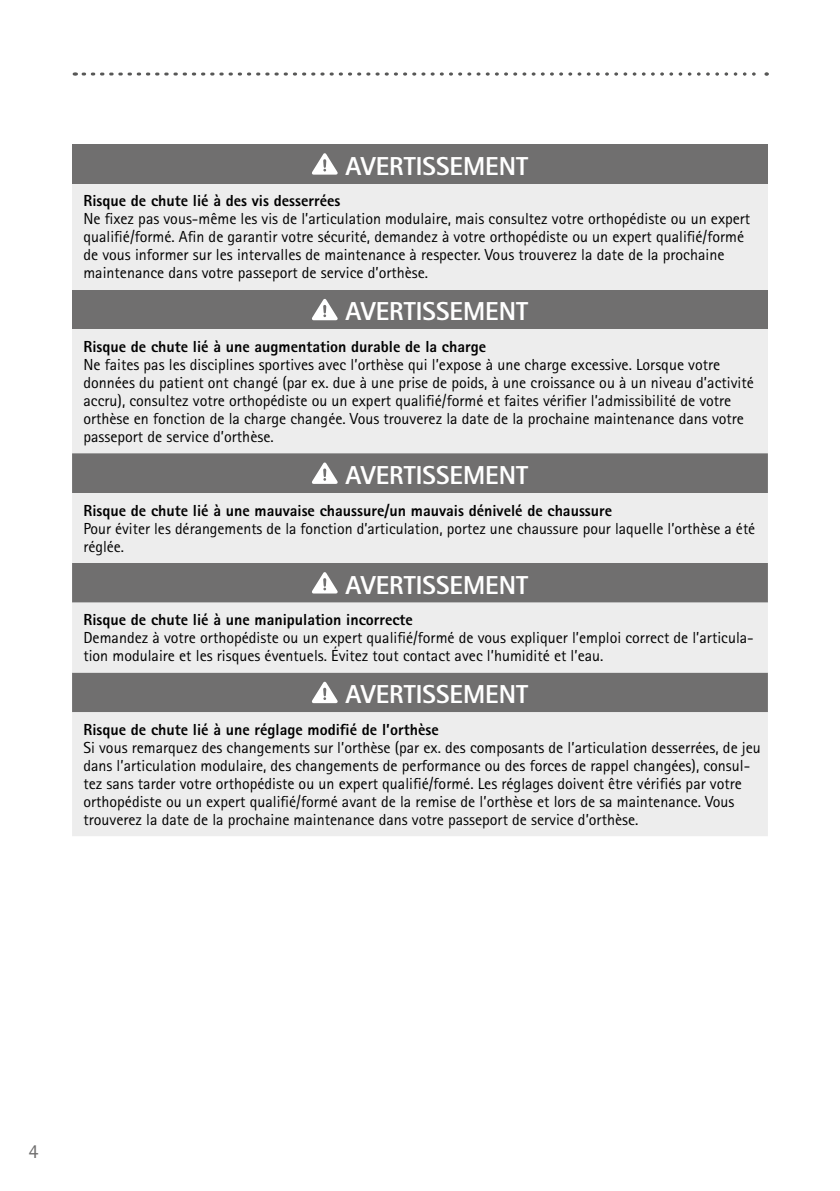
<style>
.page{position:relative;width:840px;height:1191px;background:#fff}
.page>*{position:absolute;margin:0;border:0;box-sizing:border-box;transform-origin:0 0}
.t1{font:800 26px "Rotis Sans Serif Pro";color:#fff}
.t2{font:20px "Rotis Sans Serif Pro";color:#706f6f}
.t3{font:16px/18px "Rotis Sans Serif Pro";color:#000}
.t4{font:800 16px "Rotis Sans Serif Pro";color:#000}
</style>
<div class="page">
<svg style="left:83px;top:73px;width:684px;height:3px"></svg>
<div style="left:72px;top:144px;width:695px;height:40px;background:#706f6f"></div>
<div style="left:72px;top:184px;width:695px;height:106px;background:#ededed"></div>
<svg style="left:312px;top:153px;width:26px;height:22px"></svg>
<div style="left:72px;top:290px;width:695px;height:39px;background:#706f6f"></div>
<div style="left:72px;top:329px;width:695px;height:124px;background:#ededed"></div>
<svg style="left:312px;top:299px;width:26px;height:22px"></svg>
<div style="left:72px;top:453px;width:695px;height:40px;background:#706f6f"></div>
<svg style="left:72px;top:493px;width:695px;height:343px;background:#d1d0d0"></svg>
<svg style="left:307px;top:459px;width:34px;height:26px"></svg>
<svg style="left:307px;top:569px;width:34px;height:26px"></svg>
<svg style="left:307px;top:679px;width:34px;height:25px"></svg>
<h1 class="t1" style="left:345px;top:149px;width:184px">AVERTISSEMENT</h1>
<p class="t4" style="left:83px;top:191px;width:258px">Risque de chute lié à des vis desserrées</p>
<p class="t3" style="left:83px;top:210px;width:668px">Ne fixez pas vous-même les vis de l’articulation modulaire, mais consultez votre orthopédiste ou un expert qualifié/formé. Afin de garantir votre sécurité, demandez à votre orthopédiste ou un expert qualifié/formé de vous informer sur les intervalles de maintenance à respecter. Vous trouverez la date de la prochaine maintenance dans votre passeport de service d’orthèse.</p>
<h1 class="t1" style="left:345px;top:295px;width:184px">AVERTISSEMENT</h1>
<p class="t4" style="left:83px;top:336px;width:404px">Risque de chute lié à une augmentation durable de la charge</p>
<p class="t3" style="left:83px;top:356px;width:671px">Ne faites pas les disciplines sportives avec l’orthèse qui l’expose à une charge excessive. Lorsque votre données du patient ont changé (par ex. due à une prise de poids, à une croissance ou à un niveau d’activité accru), consultez votre orthopédiste ou un expert qualifié/formé et faites vérifier l’admissibilité de votre orthèse en fonction de la charge changée. Vous trouverez la date de la prochaine maintenance dans votre passeport de service d’orthèse.</p>
<h1 class="t1" style="left:345px;top:458px;width:184px">AVERTISSEMENT</h1>
<p class="t4" style="left:83px;top:500px;width:530px">Risque de chute lié à une mauvaise chaussure/un mauvais dénivelé de chaussure</p>
<p class="t3" style="left:83px;top:519px;width:673px">Pour éviter les dérangements de la fonction d’articulation, portez une chaussure pour laquelle l’orthèse a été réglée.</p>
<h1 class="t1" style="left:345px;top:568px;width:184px">AVERTISSEMENT</h1>
<p class="t4" style="left:83px;top:609px;width:331px">Risque de chute lié à une manipulation incorrecte</p>
<p class="t3" style="left:83px;top:629px;width:671px">Demandez à votre orthopédiste ou un expert qualifié/formé de vous expliquer l’emploi correct de l’articula&shy;tion modulaire et les risques éventuels. Évitez tout contact avec l’humidité et l’eau.</p>
<h1 class="t1" style="left:345px;top:678px;width:184px">AVERTISSEMENT</h1>
<p class="t4" style="left:83px;top:719px;width:356px">Risque de chute lié à une réglage modifié de l’orthèse</p>
<p class="t3" style="left:83px;top:738px;width:678px">Si vous remarquez des changements sur l’orthèse (par ex. des composants de l’articulation desserrées, de jeu dans l’articulation modulaire, des changements de performance ou des forces de rappel changées), consul&shy;tez sans tarder votre orthopédiste ou un expert qualifié/formé. Les réglages doivent être vérifiés par votre orthopédiste ou un expert qualifié/formé avant de la remise de l’orthèse et lors de sa maintenance. Vous trouverez la date de la prochaine maintenance dans votre passeport de service d’orthèse.</p>
<p class="t2" style="left:29px;top:1139px;width:11px">4</p>
</div>
